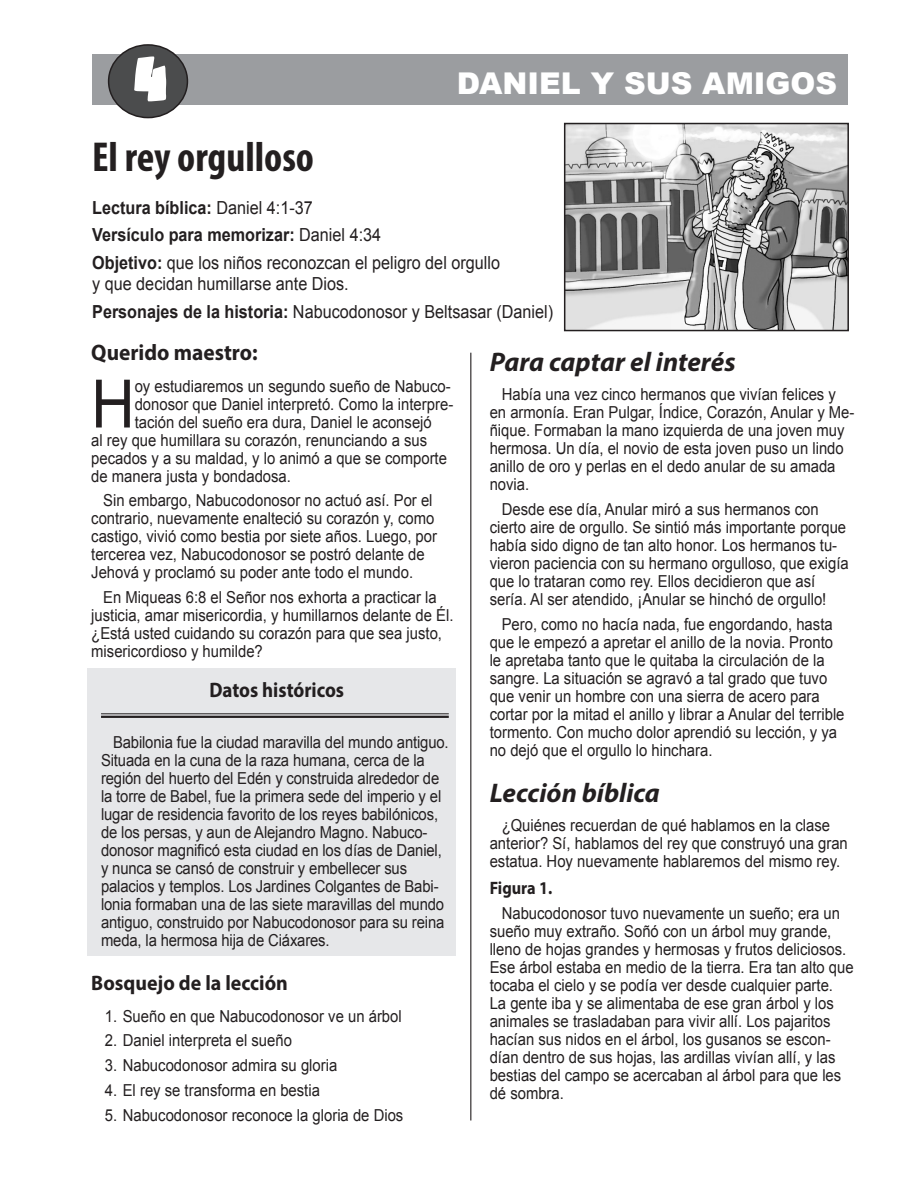
<style>
.page{position:relative;width:918px;height:1188px;background:#fff}
.page>*{position:absolute;margin:0;border:0;box-sizing:border-box;transform-origin:0 0}
._02_Body_Drop_Caps{font:66.75px "Arial";color:#231f20;scale:.9 1}
.t1{font:700 condensed 42px "Myriad Pro";color:#231f20}
.t2{font:900 30px "Arial";color:#fff}
._02_Body_Sub_Head{font:italic 700 27px "Myriad Pro";color:#231f20}
._03_Querido_Maestro{font:700 22.5px "Myriad Pro";color:#231f20;scale:.95 1}
._03_Querido_Maestro-2{font:700 21px "Myriad Pro";color:#231f20;scale:.95 1}
._02_Body_Texto_memor{font:700 21px "Myriad Pro";color:#231f20;scale:.9 1}
._02_Body_Text_no_ind{font:18px/21px "Arial";color:#231f20;scale:.9 1}
._02_Body_Text_no_ind-2{font:700 18px "Arial";color:#231f20;scale:.9 1}
._02_Body_Text_no_ind-3{font:700 18px "Myriad Pro";color:#231f20;scale:.9 1}
._02_Body_Text_Ariel{font:16.5px/18px "Arial";color:#231f20;scale:.9 1}
._02_Body_Drop_Caps-2{font:16.5px "Arial";color:#231f20;scale:.9 1}
.List{font:16.5px "Arial";color:#231f20;scale:.9 1}
.s1{font-weight:400}
.s2{font-weight:700}
</style>
<div class="page">
<hr style="left:470px;top:353px;width:1px;height:767px;background:#231f20">
<div style="left:92px;top:55px;width:756px;height:50px;background:#9b9da0"></div>
<div style="left:109px;top:45px;width:78px;height:73px;background:#4b4c4d;border-radius:50%"></div>
<div style="left:108px;top:44px;width:80px;height:74px;border:2px solid #231f20;border-radius:50%"></div>
<div style="left:87px;top:669px;width:369px;height:287px;background:#e6e7e9"></div>
<svg style="left:134px;top:56px;width:32px;height:45px"></svg>
<img style="left:567px;top:126px;width:279px;height:202px">
<div style="left:564px;top:123px;width:285px;height:208px;border:2px solid #231f20"></div>
<hr style="left:101px;top:713px;width:348px;height:1px;background:#231f20">
<hr style="left:101px;top:716px;width:348px;height:2px;background:#231f20">
<h3 class="t2" style="left:457px;top:61px;width:382px">DANIEL Y SUS AMIGOS</h3>
<p class="t1" style="left:92px;top:131px;width:223px">El rey orgulloso</p>
<p class="_02_Body_Text_no_ind-2" style="left:92px;top:195px;width:247px">Lectura bíblica: <span class="s1">Daniel 4:1-37</span></p>
<p class="_02_Body_Text_no_ind-2" style="left:92px;top:223px;width:323px">Versículo para memorizar: <span class="s1">Daniel 4:34</span></p>
<p class="_02_Body_Text_no_ind" style="left:92px;top:252px;width:455px"><span class="s2">Objetivo:</span> que los niños reconozcan el peligro del orgullo y que decidan humillarse ante Dios.</p>
<p class="_02_Body_Text_no_ind" style="left:92px;top:301px;width:514px"><span class="s2">Personajes de la historia:</span> Nabucodonosor y Beltsasar (Daniel)</p>
<p class="_03_Querido_Maestro" style="left:91px;top:338px;width:177px">Querido maestro:</p>
<p class="_02_Body_Drop_Caps" style="left:91px;top:360px;width:50px">H</p>
<p class="_02_Body_Drop_Caps-2" style="left:135px;top:375px;width:353px">oy estudiaremos un segundo sueño de Nabuco-</p>
<p class="_02_Body_Sub_Head" style="left:490px;top:345px;width:248px">Para captar el interés</p>
<p class="_02_Body_Text_Ariel" style="left:490px;top:385px;width:407px;text-indent:12px">Había una vez cinco hermanos que vivían felices y en armonía. Eran Pulgar, Índice, Corazón, Anular y Me&shy;ñique. Formaban la mano izquierda de una joven muy hermosa. Un día, el novio de esta joven puso un lindo anillo de oro y perlas en el dedo anular de su amada novia.</p>
<p class="_02_Body_Text_Ariel" style="left:490px;top:500px;width:400px;text-indent:12px">Desde ese día, Anular miró a sus hermanos con cierto aire de orgullo. Se sintió más importante porque había sido digno de tan alto honor. Los hermanos tu&shy;vieron paciencia con su hermano orgulloso, que exigía que lo trataran como rey. Ellos decidieron que así sería. Al ser atendido, ¡Anular se hinchó de orgullo!</p>
<p class="_02_Body_Text_Ariel" style="left:490px;top:615px;width:396px;text-indent:12px">Pero, como no hacía nada, fue engordando, hasta que le empezó a apretar el anillo de la novia. Pronto le apretaba tanto que le quitaba la circulación de la sangre. La situación se agravó a tal grado que tuvo que venir un hombre con una sierra de acero para cortar por la mitad el anillo y librar a Anular del terrible tormento. Con mucho dolor aprendió su lección, y ya no dejó que el orgullo lo hinchara.</p>
<p class="_02_Body_Sub_Head" style="left:490px;top:775px;width:172px">Lección bíblica</p>
<p class="_02_Body_Text_Ariel" style="left:490px;top:816px;width:400px;text-align:center">¿Quiénes recuerdan de qué hablamos en la clase anterior? Sí, hablamos del rey que construyó una gran estatua. Hoy nuevamente hablaremos del mismo rey.</p>
<p class="_02_Body_Text_no_ind-3" style="left:490px;top:877px;width:71px">Figura 1.</p>
<p class="_02_Body_Text_Ariel" style="left:490px;top:905px;width:406px;text-indent:12px">Nabucodonosor tuvo nuevamente un sueño; era un sueño muy extraño. Soñó con un árbol muy grande, lleno de hojas grandes y hermosas y frutos deliciosos.<br>Ese árbol estaba en medio de la tierra. Era tan alto que tocaba el cielo y se podía ver desde cualquier parte.<br>La gente iba y se alimentaba de ese gran árbol y los animales se trasladaban para vivir allí. Los pajaritos hacían sus nidos en el árbol, los gusanos se escon&shy;dían dentro de sus hojas, las ardillas vivían allí, y las bestias del campo se acercaban al árbol para que les dé sombra.</p>
<p class="_02_Body_Drop_Caps-2" style="left:135px;top:393px;width:356px">donosor que Daniel interpretó. Como la interpre-</p>
<p class="_02_Body_Drop_Caps-2" style="left:135px;top:411px;width:332px">tación del sueño era dura, Daniel le aconsejó</p>
<p class="_02_Body_Drop_Caps-2" style="left:91px;top:429px;width:375px">al rey que humillara su corazón, renunciando a sus</p>
<p class="_02_Body_Drop_Caps-2" style="left:91px;top:447px;width:397px">pecados y a su maldad, y lo animó a que se comporte</p>
<p class="_02_Body_Drop_Caps-2" style="left:91px;top:465px;width:223px">de manera justa y bondadosa.</p>
<p class="_02_Body_Text_Ariel" style="left:91px;top:492px;width:386px;text-indent:12px">Sin embargo, Nabucodonosor no actuó así. Por el contrario, nuevamente enalteció su corazón y, como castigo, vivió como bestia por siete años. Luego, por tercerea vez, Nabucodonosor se postró delante de Jehová y proclamó su poder ante todo el mundo.</p>
<p class="_02_Body_Text_Ariel" style="left:91px;top:588px;width:404px;text-indent:12px">En Miqueas 6:8 el Señor nos exhorta a practicar la justicia, amar misericordia, y humillarnos delante de Él. ¿Está usted cuidando su corazón para que sea justo, misericordioso y humilde?</p>
<p class="_02_Body_Texto_memor" style="left:209px;top:676px;width:151px">Datos históricos</p>
<p class="_02_Body_Text_Ariel" style="left:101px;top:733px;width:388px;text-indent:12px">Babilonia fue la ciudad maravilla del mundo antiguo.<br>Situada en la cuna de la raza humana, cerca de la región del huerto del Edén y construida alrededor de la torre de Babel, fue la primera sede del imperio y el lugar de residencia favorito de los reyes babilónicos, de los persas, y aun de Alejandro Magno. Nabuco&shy;donosor magnificó esta ciudad en los días de Daniel, y nunca se cansó de construir y embellecer sus palacios y templos. Los Jardines Colgantes de Babi&shy;lonia formaban una de las siete maravillas del mundo antiguo, construido por Nabucodonosor para su reina meda, la hermosa hija de Ciáxares.</p>
<p class="_03_Querido_Maestro-2" style="left:91px;top:969px;width:209px">Bosquejo de la lección</p>
<p class="List" style="left:105px;top:1005px;width:332px">1. Sueño en que Nabucodonosor ve un árbol</p>
<p class="List" style="left:105px;top:1030px;width:209px">2. Daniel interpreta el sueño</p>
<p class="List" style="left:105px;top:1054px;width:260px">3. Nabucodonosor admira su gloria</p>
<p class="List" style="left:105px;top:1079px;width:241px">4. El rey se transforma en bestia</p>
<p class="List" style="left:105px;top:1104px;width:333px">5. Nabucodonosor reconoce la gloria de Dios</p>
</div>
